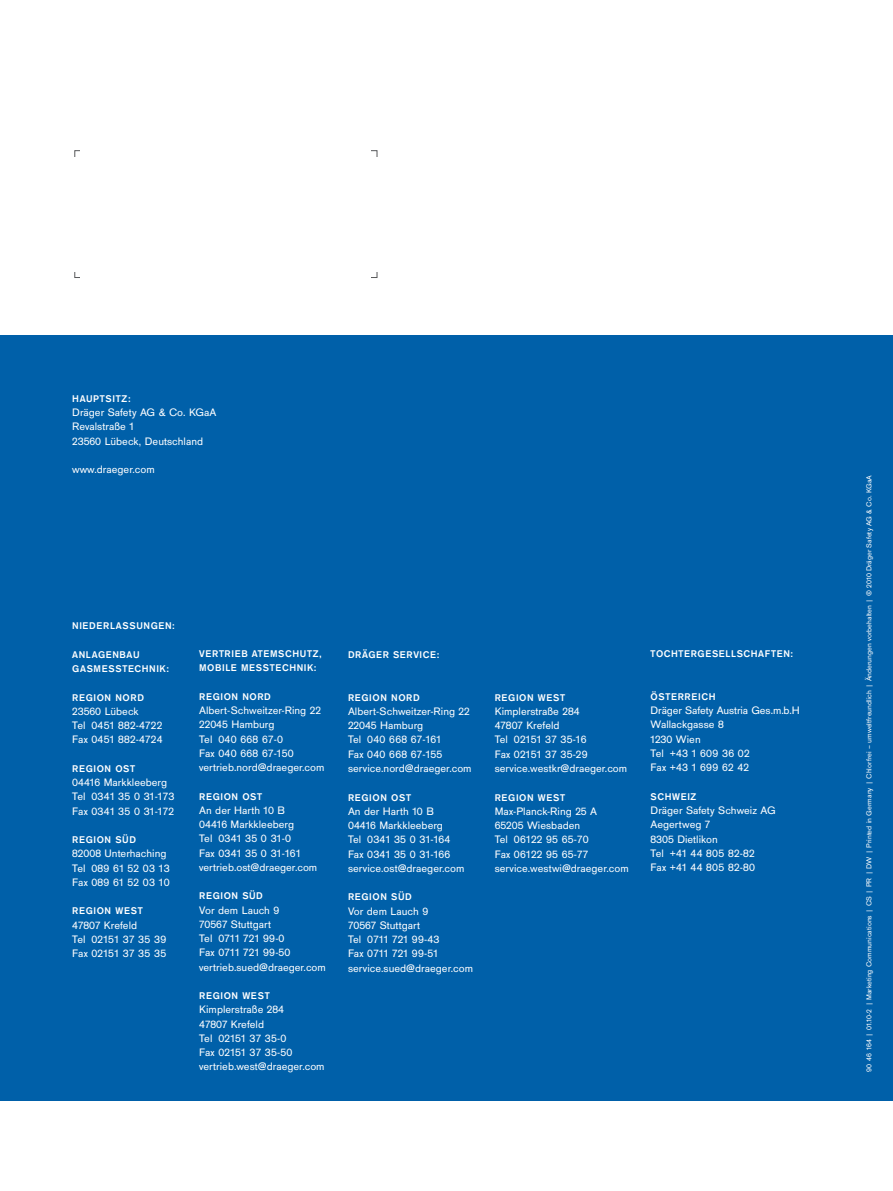
<style>
.page{position:relative;width:893px;height:1191px;background:#fff}
.page>*{position:absolute;margin:0;border:0;box-sizing:border-box;transform-origin:0 0}
.t1{font:11.25px/14.2px "Draeger San";color:#fff}
.t2{font:11.25px/14.2px "Draeger San";letter-spacing:.025em;color:#fff}
.t3{font:11.25px/14.2px "Draeger San";letter-spacing:.02em;color:#fff}
.t4{font:700 10.2px/14.2px "Draeger San";letter-spacing:.055em;color:#fff}
.t5{font:7.5px "Draeger San";color:#fff}
</style>
<div class="page">
<div style="left:0;top:335px;width:893px;height:765px;background:#0060a9"></div>
<p class="t4" style="left:72px;top:392px;width:60px">HAUPTSITZ:</p>
<p class="t1" style="left:72px;top:406px;width:146px">Dräger Safety AG &amp; Co. KGaA<br>Revalstraße 1<br>23560 Lübeck, Deutschland</p>
<p class="t1" style="left:72px;top:463px;width:84px">www.draeger.com</p>
<p class="t4" style="left:72px;top:619px;width:104px">NIEDERLASSUNGEN:</p>
<p class="t4" style="left:72px;top:648px;width:98px">ANLAGENBAU<br>GASMESSTECHNIK:</p>
<p class="t4" style="left:72px;top:690px;width:73px">REGION NORD</p>
<p class="t2" style="left:72px;top:705px;width:92px">23560 Lübeck<br>Tel 0451 882-4722<br>Fax 0451 882-4724</p>
<p class="t4" style="left:72px;top:762px;width:64px">REGION OST</p>
<p class="t1" style="left:72px;top:776px;width:103px">04416 Markkleeberg<br>Tel 0341 35 0 31-173<br>Fax 0341 35 0 31-172</p>
<p class="t4" style="left:72px;top:833px;width:65px">REGION SÜD</p>
<p class="t1" style="left:72px;top:847px;width:99px">82008 Unterhaching<br>Tel 089 61 52 03 13<br>Fax 089 61 52 03 10</p>
<p class="t4" style="left:72px;top:904px;width:72px">REGION WEST</p>
<p class="t3" style="left:72px;top:919px;width:96px">47807 Krefeld<br>Tel 02151 37 35 39<br>Fax 02151 37 35 35</p>
<p class="t4" style="left:199px;top:647px;width:124px">VERTRIEB ATEMSCHUTZ,<br>MOBILE MESSTECHNIK:</p>
<p class="t4" style="left:199px;top:690px;width:73px">REGION NORD</p>
<p class="t1" style="left:199px;top:704px;width:127px">Albert-Schweitzer-Ring 22<br>22045 Hamburg<br>Tel 040 668 67-0<br>Fax 040 668 67-150 vertrieb.nord@draeger.com</p>
<p class="t4" style="left:199px;top:789px;width:64px">REGION OST</p>
<p class="t1" style="left:199px;top:804px;width:120px">An der Harth 10 B<br>04416 Markkleeberg<br>Tel 0341 35 0 31-0<br>Fax 0341 35 0 31-161 vertrieb.ost@draeger.com</p>
<p class="t4" style="left:199px;top:889px;width:65px">REGION SÜD</p>
<p class="t1" style="left:199px;top:903px;width:128px">Vor dem Lauch 9<br>70567 Stuttgart<br>Tel 0711 721 99-0<br>Fax 0711 721 99-50 vertrieb.sued@draeger.com</p>
<p class="t4" style="left:199px;top:989px;width:72px">REGION WEST</p>
<p class="t1" style="left:199px;top:1003px;width:127px">Kimplerstraße 284<br>47807 Krefeld<br>Tel 02151 37 35-0<br>Fax 02151 37 35-50 vertrieb.west@draeger.com</p>
<p class="t4" style="left:348px;top:648px;width:93px">DRÄGER SERVICE:</p>
<p class="t4" style="left:348px;top:691px;width:73px">REGION NORD</p>
<p class="t1" style="left:348px;top:705px;width:125px">Albert-Schweitzer-Ring 22<br>22045 Hamburg<br>Tel 040 668 67-161<br>Fax 040 668 67-155 service.nord@draeger.com</p>
<p class="t4" style="left:348px;top:790px;width:64px">REGION OST</p>
<p class="t1" style="left:348px;top:805px;width:118px">An der Harth 10 B<br>04416 Markkleeberg<br>Tel 0341 35 0 31-164<br>Fax 0341 35 0 31-166 service.ost@draeger.com</p>
<p class="t4" style="left:348px;top:890px;width:65px">REGION SÜD</p>
<p class="t1" style="left:348px;top:904px;width:126px">Vor dem Lauch 9<br>70567 Stuttgart<br>Tel 0711 721 99-43<br>Fax 0711 721 99-51 service.sued@draeger.com</p>
<p class="t4" style="left:495px;top:691px;width:72px">REGION WEST</p>
<p class="t1" style="left:495px;top:705px;width:134px">Kimplerstraße 284<br>47807 Krefeld<br>Tel 02151 37 35-16<br>Fax 02151 37 35-29 service.westkr@draeger.com</p>
<p class="t4" style="left:495px;top:790px;width:72px">REGION WEST</p>
<p class="t1" style="left:495px;top:805px;width:135px">Max-Planck-Ring 25 A<br>65205 Wiesbaden<br>Tel 06122 95 65-70<br>Fax 06122 95 65-77 service.westwi@draeger.com</p>
<p class="t4" style="left:651px;top:647px;width:144px">TOCHTERGESELLSCHAFTEN:</p>
<p class="t4" style="left:651px;top:690px;width:66px">ÖSTERREICH</p>
<p class="t1" style="left:651px;top:704px;width:151px">Dräger Safety Austria Ges.m.b.H<br>Wallackgasse 8<br>1230 Wien<br>Tel +43 1 609 36 02<br>Fax +43 1 699 62 42</p>
<p class="t4" style="left:651px;top:790px;width:47px">SCHWEIZ</p>
<p class="t1" style="left:651px;top:804px;width:127px">Dräger Safety Schweiz AG<br>Aegertweg 7<br>8305 Dietlikon<br>Tel +41 44 805 82-82<br>Fax +41 44 805 82-80</p>
<p class="t5" style="left:866px;top:1071px;width:598px;rotate:-90deg">90 46 164 | 01.10-2 | Marketing Communications | CS | PR | DW | Printed in Germany | Chlorfrei – umweltfreundlich | Änderungen vorbehalten | © 2010 Dräger Safety AG &amp; Co. KGaA</p>
</div>
